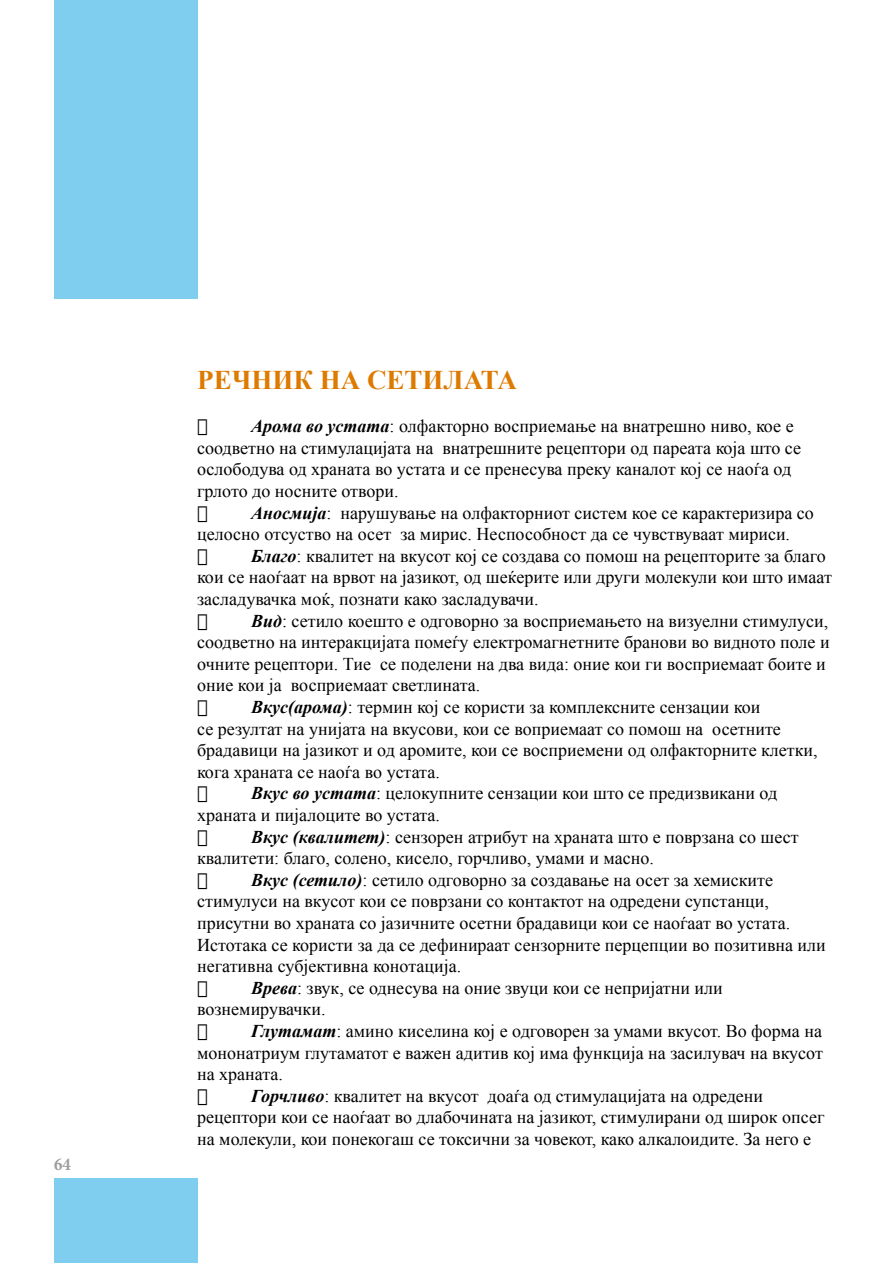
<style>
.page{position:relative;width:893px;height:1263px;background:#fff}
.page>*{position:absolute;margin:0;border:0;box-sizing:border-box;transform-origin:0 0}
.t1{font:700 27px "Times New Roman";color:#dd7a00}
.t2{font:18px/21.6px "Times New Roman";color:#000}
.t3{font:18px "Symbol";color:#000}
.t4{font:700 condensed 18px "Minion Pro";color:#9c9e9f}
.s1{font-weight:700;font-style:italic}
</style>
<div class="page">
<div style="left:54px;top:1179px;width:143px;height:84px;background:#80ceef"></div>
<div style="left:54px;top:0;width:143px;height:298px;background:#80ceef"></div>
<p class="t4" style="left:54px;top:1152px;width:18px">64</p>
<h1 class="t1" style="left:197px;top:361px;width:321px">РЕЧНИК НА СЕТИЛАТА</h1>
<p class="t3" style="left:197px;top:417px;width:12px">•</p>
<p class="t2" style="left:197px;top:415px;width:605px;text-indent:54px"><span class="s1">Арома во устата</span>: олфакторно восприемање на внатрешно ниво, кое е соодветно на стимулацијата на внатрешните рецептори од пареата која што се ослободува од храната во устата и се пренесува преку каналот кој се наоѓа од грлото до носните отвори.</p>
<p class="t3" style="left:197px;top:504px;width:12px">•</p>
<p class="t2" style="left:197px;top:501px;width:618px;text-indent:54px"><span class="s1">Аносмија</span>: нарушување на олфакторниот систем кое се карактеризира со целосно отсуство на осет за мирис. Неспособност да се чувствуваат мириси.</p>
<p class="t3" style="left:197px;top:547px;width:12px">•</p>
<p class="t2" style="left:197px;top:545px;width:636px;text-indent:54px"><span class="s1">Благо</span>: квалитет на вкусот кој се создава со помош на рецепторите за благо кои се наоѓаат на врвот на јазикот, од шеќерите или други молекули кои што имаат засладувачка моќ, познати како засладувачи.</p>
<p class="t2" style="left:197px;top:609px;width:634px">• <span class="s1">Вид</span>: сетило коешто е одговорно за восприемањето на визуелни стимулуси, соодветно на интеракцијата помеѓу електромагнетните бранови во видното поле и очните рецептори. Тие се поделени на два вида: оние кои ги восприемаат боите и оние кои ја восприемаат светлината.</p>
<p class="t2" style="left:197px;top:696px;width:622px">• <span class="s1">Вкус(арома)</span>: термин кој се користи за комплексните сензации кои<br>се резултат на унијата на вкусови, кои се воприемаат со помош на осетните брадавици на јазикот и од аромите, кои се восприемени од олфакторните клетки, кога храната се наоѓа во устата.</p>
<p class="t2" style="left:197px;top:782px;width:581px">• <span class="s1">Вкус во устата</span>: целокупните сензации кои што се предизвикани од храната и пијалоците во устата.</p>
<p class="t3" style="left:197px;top:828px;width:12px">•</p>
<p class="t2" style="left:197px;top:825px;width:603px;text-indent:54px"><span class="s1">Вкус (квалитет)</span>: сензорен атрибут на храната што е поврзана со шест квалитети: благо, солено, кисело, горчливо, умами и масно.</p>
<p class="t3" style="left:197px;top:871px;width:12px">•</p>
<p class="t2" style="left:197px;top:869px;width:630px;text-indent:54px"><span class="s1">Вкус (сетило)</span>: сетило одговорно за создавање на осет за хемиските стимулуси на вкусот кои се поврзани со контактот на одредени супстанци, присутни во храната со јазичните осетни брадавици кои се наоѓаат во устата.<br>Истотака се користи за да се дефинираат сензорните перцепции во позитивна или негативна субјективна конотација.</p>
<p class="t3" style="left:197px;top:979px;width:12px">•</p>
<p class="t2" style="left:197px;top:977px;width:527px;text-indent:54px"><span class="s1">Врева</span>: звук, се однесува на оние звуци кои се непријатни или вознемирувачки.</p>
<p class="t3" style="left:197px;top:1022px;width:12px">•</p>
<p class="t2" style="left:197px;top:1020px;width:627px;text-align:justify;text-indent:54px"><span class="s1">Глутамат</span>: амино киселина кој е одговорен за умами вкусот. Во форма на мононатриум глутаматот е важен адитив кој има функција на засилувач на вкусот на храната.</p>
<p class="t3" style="left:197px;top:1087px;width:12px">•</p>
<p class="t2" style="left:197px;top:1085px;width:629px;text-indent:54px"><span class="s1">Горчливо</span>: квалитет на вкусот доаѓа од стимулацијата на одредени рецептори кои се наоѓаат во длабочината на јазикот, стимулирани од широк опсег на молекули, кои понекогаш се токсични за човекот, како алкалоидите. За него е</p>
</div>
